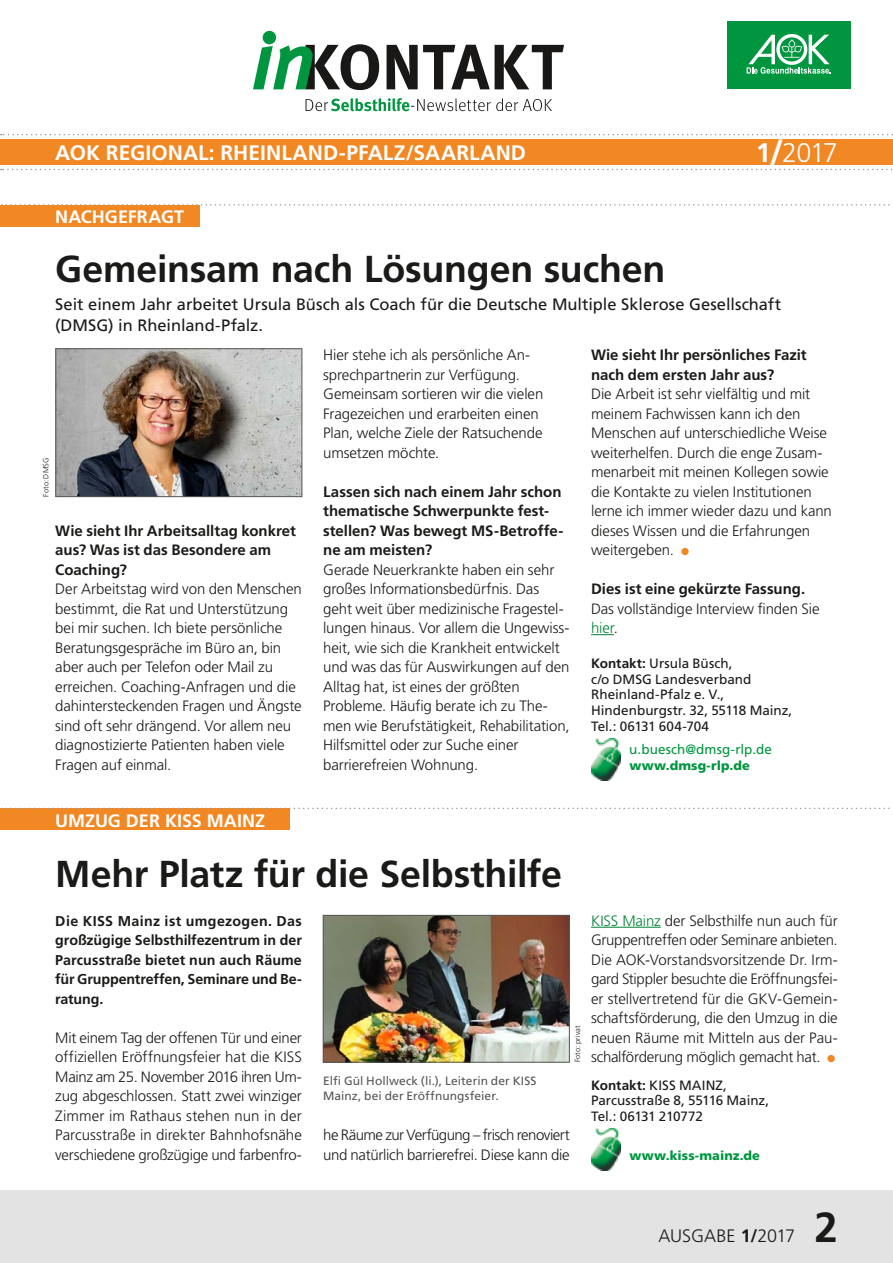
<style>
.page{position:relative;width:893px;height:1263px;background:#fff}
.page>*{position:absolute;margin:0;border:0;box-sizing:border-box;transform-origin:0 0}
.t1{font:700 42px "Frutiger LT";color:#1a1a18}
.h2_Head_B_22_25pt_mittel{font:700 37.5px "Frutiger LT";letter-spacing:-.005em;color:#1a1a18}
.t2{font:300 27px "Frutiger LT";color:#fff}
.t3{font:700 21px "Frutiger LT";color:#fff}
.h1_xx_RUBRIK_xx{font:700 18px "Frutiger LT";color:#fff}
.t4{font:300 18px "Frutiger LT";letter-spacing:-.005em;color:#1a1a18}
.P_Vorspann_B_Head_B_mittel{font:16.5px/21px "Frutiger LT";color:#1a1a18}
.P_copy_FLATTER_NUR_oE{font:300 15px/19.5px "Frutiger LT";letter-spacing:-.005em;color:#1a1a18}
.P_copy_BLOCK_oE{font:300 15px/19.5px "Frutiger LT";letter-spacing:-.02em;color:#1a1a18;text-align:justify}
.P_copy_FLATTER_Interview_Frage{font:700 15px/19.5px "Frutiger LT";color:#1a1a18}
.P_Anlauf{font:700 14.25px/19.5px "Frutiger LT";letter-spacing:-.01em;color:#1a1a18;text-align:justify}
.P_1_Kontakt_Mehr_Infos_unter_schwarz{font:13.5px/15.6px "Frutiger LT";color:#1a1a18}
.P_2_Mail_grün{font:13.5px "Frutiger LT";letter-spacing:.01em;color:#00963f}
.P_3_Web_grün_bold{font:900 12.75px "Frutiger LT";letter-spacing:.01em;color:#00963f}
.P_BU{font:12px/14.7px "Frutiger LT";letter-spacing:.005em;color:#565656}
.t5{font:300 7.5px "Frutiger LT";letter-spacing:.01em;color:#1a1a18}
.s1{font-weight:700}
.s2{font-weight:700;font-size:36px}
.s3{color:#008136}
</style>
<div class="page">
<div style="left:0;top:1191px;width:893px;height:72px;background:#e3e3e3"></div>
<svg style="left:1px;top:169px;width:892px;height:1px"></svg>
<div style="left:0;top:139px;width:893px;height:26px;background:#f18824"></div>
<svg style="left:1px;top:134px;width:892px;height:1px"></svg>
<div style="left:727px;top:21px;width:123px;height:68px;background:#00963f"></div>
<svg style="left:747px;top:34px;width:84px;height:40px"></svg>
<svg style="left:306px;top:98px;width:246px;height:13px"></svg>
<svg style="left:253px;top:31px;width:311px;height:60px"></svg>
<svg style="left:591px;top:634px;width:23px;height:1px"></svg>
<div style="left:681px;top:548px;width:8px;height:7px;background:#f18824;border-radius:50%"></div>
<svg style="left:1px;top:204px;width:889px;height:2px"></svg>
<img style="left:58px;top:350px;width:242px;height:145px">
<div style="left:56px;top:348px;width:246px;height:149px;border:1px solid #565656"></div>
<img style="left:591px;top:738px;width:29px;height:42px">
<hr style="left:591px;top:927px;width:70px;height:1px;background:#008136">
<div style="left:827px;top:1055px;width:8px;height:7px;background:#f18824;border-radius:50%"></div>
<img style="left:591px;top:1128px;width:29px;height:42px">
<div style="left:0;top:809px;width:289px;height:21px;background:#f18824"></div>
<svg style="left:0;top:808px;width:893px;height:1px"></svg>
<img style="left:325px;top:917px;width:243px;height:143px">
<div style="left:323px;top:915px;width:247px;height:147px;border:1px solid #565656"></div>
<div style="left:0;top:205px;width:200px;height:21px;background:#f18824"></div>
<h3 class="t3" style="left:55px;top:141px;width:472px">AOK REGIONAL: RHEINLAND-PFALZ/SAARLAND</h3>
<h3 class="t2" style="left:756px;top:137px;width:83px"><span class="s1">1</span><span class="s2">/</span>2017</h3>
<h1 class="h1_xx_RUBRIK_xx" style="left:55px;top:206px;width:130px">NACHGEFRAGT</h1>
<h2 class="h2_Head_B_22_25pt_mittel" style="left:55px;top:247px;width:612px">Gemeinsam nach Lösungen suchen</h2>
<p class="P_Vorspann_B_Head_B_mittel" style="left:55px;top:293px;width:728px">Seit einem Jahr arbeitet Ursula Büsch als Coach für die Deutsche Multiple Sklerose Gesellschaft (DMSG) in Rheinland-Pfalz.</p>
<p class="t5" style="left:42px;top:497px;width:41px;rotate:-90deg">Foto: DMSG</p>
<p class="P_copy_FLATTER_Interview_Frage" style="left:55px;top:521px;width:242px">Wie sieht Ihr Arbeitsalltag konkret aus? Was ist das Besondere am<br>Coaching?</p>
<p class="P_copy_FLATTER_NUR_oE" style="left:55px;top:579px;width:248px">Der Arbeitstag wird von den Menschen bestimmt, die Rat und Unterstützung bei mir suchen. Ich biete persönliche Beratungsgespräche im Büro an, bin aber auch per Telefon oder Mail zu erreichen. Coaching-Anfragen und die dahintersteckenden Fragen und Ängste sind oft sehr drängend. Vor allem neu diagnostizierte Patienten haben viele Fragen auf einmal.</p>
<p class="P_copy_FLATTER_NUR_oE" style="left:323px;top:345px;width:222px">Hier stehe ich als persönliche An&shy;sprechpartnerin zur Verfügung.<br>Gemeinsam sortieren wir die vielen<br>Fragezeichen und erarbeiten einen<br>Plan, welche Ziele der Ratsuchende umsetzen möchte.</p>
<p class="P_copy_FLATTER_Interview_Frage" style="left:323px;top:482px;width:242px">Lassen sich nach einem Jahr schon thematische Schwerpunkte fest&shy;stellen? Was bewegt MS-Betroffe&shy;ne am meisten?</p>
<p class="P_copy_FLATTER_NUR_oE" style="left:323px;top:560px;width:248px">Gerade Neuerkrankte haben ein sehr großes Informationsbedürfnis. Das geht weit über medizinische Fragestel&shy;lungen hinaus. Vor allem die Ungewiss&shy;heit, wie sich die Krankheit entwickelt und was das für Auswirkungen auf den Alltag hat, ist eines der größten Probleme. Häufig berate ich zu The&shy;men wie Berufstätigkeit, Rehabilitation, Hilfsmittel oder zur Suche einer barrierefreien Wohnung.</p>
<p class="P_copy_FLATTER_Interview_Frage" style="left:591px;top:345px;width:217px">Wie sieht Ihr persönliches Fazit nach dem ersten Jahr aus?</p>
<p class="P_copy_FLATTER_NUR_oE" style="left:591px;top:384px;width:242px">Die Arbeit ist sehr vielfältig und mit meinem Fachwissen kann ich den Menschen auf unterschiedliche Weise weiterhelfen. Durch die enge Zusam&shy;menarbeit mit meinen Kollegen sowie die Kontakte zu vielen Institutionen lerne ich immer wieder dazu und kann dieses Wissen und die Erfahrungen weitergeben.</p>
<p class="P_copy_FLATTER_NUR_oE" style="left:591px;top:579px;width:230px"><span class="s1">Dies ist eine gekürzte Fassung.<br></span>Das vollständige Interview finden Sie <span class="s3">hier</span>.</p>
<p class="P_1_Kontakt_Mehr_Infos_unter_schwarz" style="left:591px;top:656px;width:203px"><span class="s1">Kontakt:</span> Ursula Büsch,<br>c/o DMSG Landesverband<br>Rheinland-Pfalz e. V.,<br>Hindenburgstr. 32, 55118 Mainz,<br>Tel.: 06131 604-704</p>
<p class="P_2_Mail_grün" style="left:629px;top:741px;width:144px">u.buesch@dmsg-rlp.de</p>
<p class="P_3_Web_grün_bold" style="left:629px;top:757px;width:122px">www.dmsg-rlp.de</p>
<h1 class="h1_xx_RUBRIK_xx" style="left:55px;top:810px;width:211px">UMZUG DER KISS MAINZ</h1>
<h2 class="h2_Head_B_22_25pt_mittel" style="left:55px;top:852px;width:508px">Mehr Platz für die Selbsthilfe</h2>
<p class="P_Anlauf" style="left:55px;top:911px;width:248px">Die KISS Mainz ist umgezogen. Das großzügige Selbsthilfezentrum in der Parcusstraße bietet nun auch Räume für Gruppentreffen, Seminare und Be&shy;ratung.</p>
<p class="P_copy_BLOCK_oE" style="left:55px;top:1028px;width:248px">Mit einem Tag der offenen Tür und einer offiziellen Eröffnungsfeier hat die KISS Mainz am 25. November 2016 ihren Um&shy;zug abgeschlossen. Statt zwei winziger Zimmer im Rathaus stehen nun in der Parcusstraße in direkter Bahnhofsnähe verschiedene großzügige und farbenfro-</p>
<p class="t5" style="left:573px;top:1062px;width:38px;rotate:-90deg">Foto: privat</p>
<p class="P_BU" style="left:323px;top:1073px;width:215px">Elfi Gül Hollweck (li.), Leiterin der KISS<br>Mainz, bei der Eröffnungsfeier.</p>
<p class="P_copy_BLOCK_oE" style="left:323px;top:1125px;width:248px">he Räume zur Verfügung – frisch renoviert und natürlich barrierefrei. Diese kann die</p>
<p class="P_copy_BLOCK_oE" style="left:591px;top:911px;width:248px"><span class="s3">KISS Mainz</span> der Selbsthilfe nun auch für Gruppentreffen oder Seminare anbieten.<br>Die AOK-Vorstandsvorsitzende Dr. Irm&shy;gard Stippler besuchte die Eröffnungsfei&shy;er stellvertretend für die GKV-Gemein&shy;schaftsförderung, die den Umzug in die neuen Räume mit Mitteln aus der Pau&shy;schalförderung möglich gemacht hat.</p>
<p class="P_1_Kontakt_Mehr_Infos_unter_schwarz" style="left:591px;top:1077px;width:180px"><span class="s1">Kontakt:</span> KISS MAINZ,<br>Parcusstraße 8, 55116 Mainz,<br>Tel.: 06131 210772</p>
<p class="P_3_Web_grün_bold" style="left:629px;top:1147px;width:132px">www.kiss-mainz.de</p>
<p class="t4" style="left:658px;top:1225px;width:138px">AUSGABE <span class="s1">1/</span>2017</p>
<h1 class="t1" style="left:814px;top:1202px;width:25px">2</h1>
</div>
